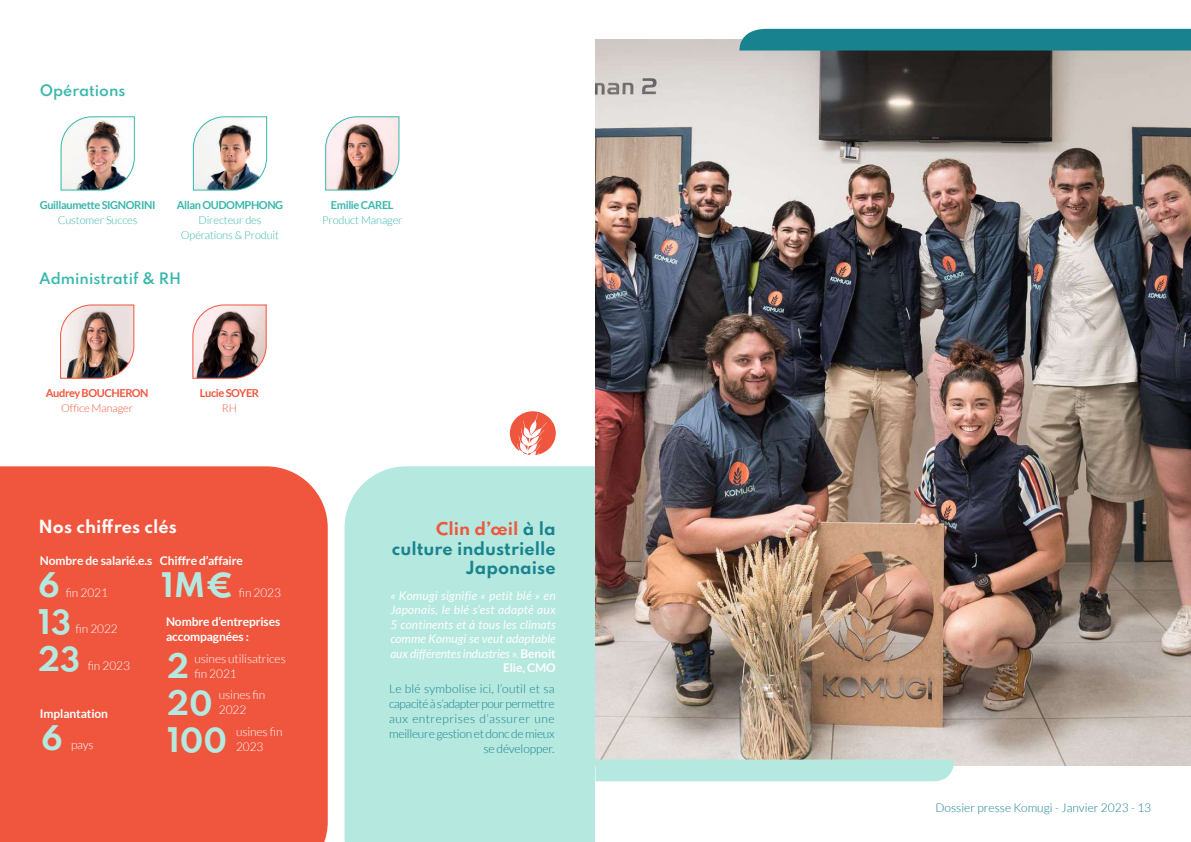
<style>
.page{position:relative;width:1191px;height:842px;background:#fff}
.page>*{position:absolute;margin:0;border:0;box-sizing:border-box;transform-origin:0 0}
.t1{font:700 30px/36.9px "Spartan";color:#b5e8de}
.t2{font:700 16px/19.2px "Spartan";color:#18838e;text-align:right}
.t3{font:700 16px "Spartan";color:#fff}
.t4{font:600 14px "Spartan";color:#37b7aa}
.t5{font:italic 12px/14.4px "Lato";letter-spacing:.01em;color:#fff;text-align:right}
.t6{font:300 12px/15px "Lato";letter-spacing:-.02em;color:#18838e;text-align:right}
.t7{font:300 12px/15px "Lato";letter-spacing:-.01em;color:#fff}
.t8{font:700 12px/15px "Lato";letter-spacing:-.01em;color:#fff}
.t9{font:300 12px "Lato";color:#18838e}
.t10{font:300 11px/15px "Lato";letter-spacing:-.01em;color:#37b7aa;text-align:center}
.t11{font:700 11px "Lato";letter-spacing:-.035em;color:#37b7aa}
.t12{font:700 11px "Lato";letter-spacing:-.035em;color:#f0553d}
.t13{font:300 11px "Lato";letter-spacing:-.01em;color:#f0553d}
.s1{color:#f0553d}
.s2{font-weight:700;font-style:normal}
</style>
<div class="page">
<img style="left:61px;top:116px;width:74px;height:75px">
<img style="left:193px;top:116px;width:74px;height:75px">
<img style="left:325px;top:116px;width:74px;height:75px">
<img style="left:60px;top:304px;width:74px;height:75px">
<svg style="left:192px;top:304px;width:75px;height:75px"></svg>
<div style="left:0;top:466px;width:328px;height:376px;background:#f0553d"></div>
<div style="left:344px;top:466px;width:251px;height:376px;background:#b5e8de"></div>
<svg style="left:510px;top:411px;width:46px;height:44px"></svg>
<img style="left:595px;top:40px;width:596px;height:726px">
<div style="left:737px;top:29px;width:454px;height:22px;background:#18838e"></div>
<div style="left:595px;top:759px;width:360px;height:22px;background:#b5e8de"></div>
<p class="t4" style="left:40px;top:80px;width:87px">Opérations</p>
<p class="t11" style="left:40px;top:199px;width:117px">Guillaumette SIGNORINI</p>
<p class="t10" style="left:58px;top:213px;width:81px">Customer Succes</p>
<p class="t11" style="left:177px;top:199px;width:108px">Allan OUDOMPHONG</p>
<p class="t10" style="left:181px;top:213px;width:100px">Directeur des<br>Opérations &amp; Produit</p>
<p class="t4" style="left:39px;top:268px;width:143px">Administratif &amp; RH</p>
<p class="t11" style="left:331px;top:199px;width:64px">Emilie CAREL</p>
<p class="t10" style="left:322px;top:213px;width:82px">Product Manager</p>
<p class="t12" style="left:46px;top:387px;width:104px">Audrey BOUCHERON</p>
<p class="t13" style="left:61px;top:403px;width:73px">Office Manager</p>
<p class="t12" style="left:200px;top:387px;width:61px">Lucie SOYER</p>
<p class="t13" style="left:222px;top:403px;width:17px">RH</p>
<h2 class="t3" style="left:39px;top:514px;width:140px">Nos chiffres clés</h2>
<p class="t8" style="left:40px;top:553px;width:204px">Nombre de salarié.e.s Chiffre d’affaire</p>
<h1 class="t1" style="left:39px;top:565px;width:23px">6</h1>
<h1 class="t1" style="left:161px;top:565px;width:73px">1M€</h1>
<p class="t7" style="left:66px;top:585px;width:44px">fin 2021</p>
<p class="t7" style="left:239px;top:585px;width:44px">fin 2023</p>
<h1 class="t1" style="left:39px;top:602px;width:43px">13<br>23</h1>
<p class="t7" style="left:76px;top:621px;width:44px">fin 2022</p>
<p class="t7" style="left:88px;top:658px;width:44px">fin 2023</p>
<p class="t8" style="left:40px;top:706px;width:70px">Implantation</p>
<h1 class="t1" style="left:41px;top:719px;width:23px">6</h1>
<p class="t7" style="left:71px;top:737px;width:24px">pays</p>
<p class="t8" style="left:166px;top:614px;width:116px">Nombre d’entreprises accompagnées :</p>
<h1 class="t1" style="left:167px;top:646px;width:61px">2<br>20<br>100</h1>
<p class="t7" style="left:194px;top:651px;width:93px">usines utilisatrices fin 2021</p>
<p class="t7" style="left:219px;top:688px;width:48px">usines fin<br>2022</p>
<p class="t7" style="left:236px;top:724px;width:48px">usines fin<br>2023</p>
<h2 class="t2" style="left:392px;top:519px;width:165px"><span class="s1">Clin d’œil</span> à la culture industrielle<br>Japonaise</h2>
<p class="t5" style="left:390px;top:589px;width:167px">« Komugi signifie « petit blé » en<br>Japonais, le blé s’est adapté aux<br>5 continents et à tous les climats comme Komugi se veut adaptable aux différentes industries ». <span class="s2">Benoit<br>Elie, CMO</span></p>
<p class="t6" style="left:389px;top:682px;width:167px">Le blé symbolise ici, l’outil et sa capacité à s’adapter pour permettre aux entreprises d’assurer une meilleure gestion et donc de mieux se développer.</p>
<p class="t9" style="left:935px;top:801px;width:217px">Dossier presse Komugi - Janvier 2023 - 13</p>
</div>
